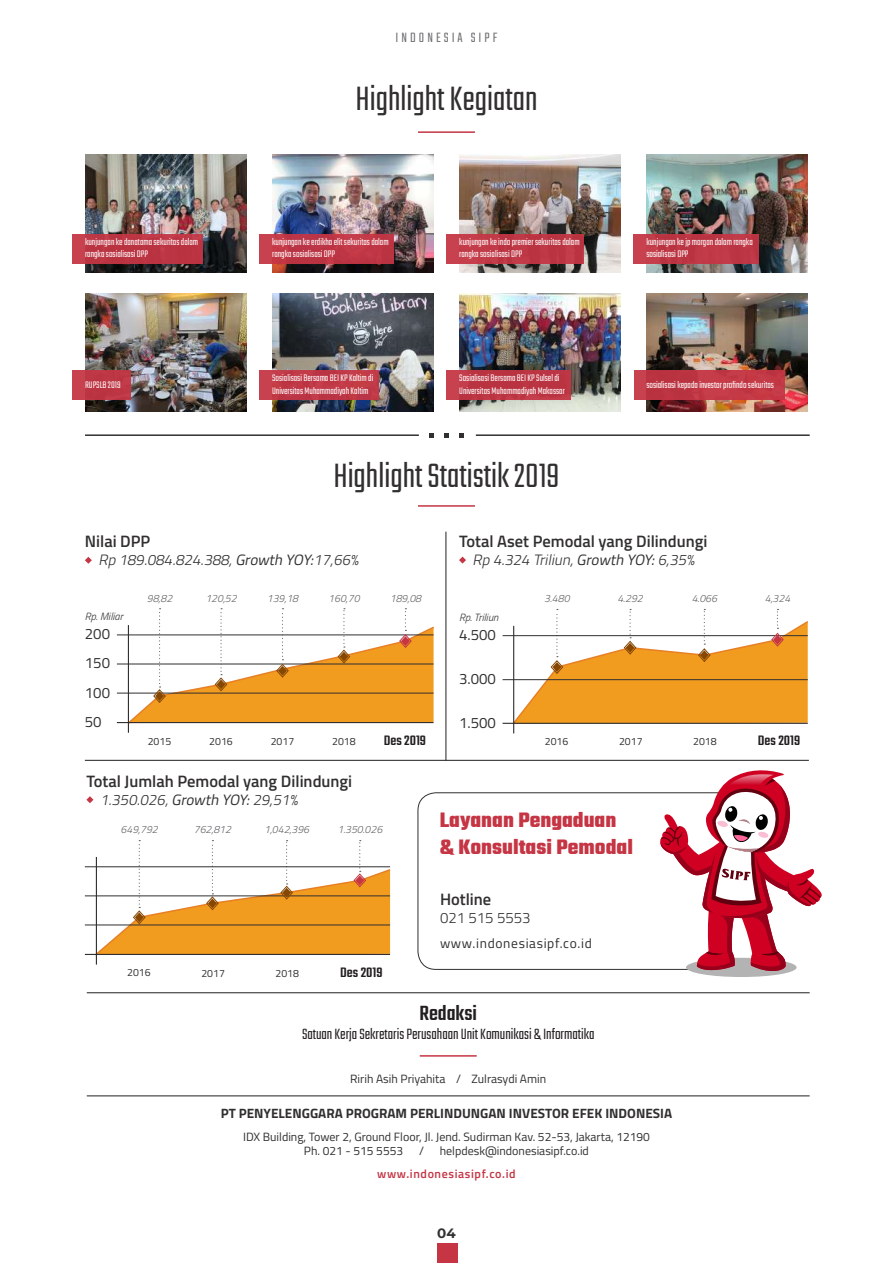
<style>
.page{position:relative;width:893px;height:1263px;background:#fff}
.page>*{position:absolute;margin:0;border:0;box-sizing:border-box;transform-origin:0 0}
.t1{font:300 37.5px "Teko";color:#312f30}
.t2{font:700 22.5px/27px "Teko";color:#c53544}
.t3{font:500 22.5px "Teko";color:#231f20}
.t4{font:600 16.5px "Titillium Web";color:#312f30}
.t5{font:300 16.5px "Teko";color:#231f20}
.t6{font:italic 300 15px "Titillium Web";color:#312f30}
.t7{font:15px "Titillium Web";color:#312f30}
.t8{font:500 15px "Teko";color:#231f20}
.t9{font:300 15px "Teko";letter-spacing:.2em;color:#6c6d70}
.t10{font:300 15px "Titillium Web";color:#312f30}
.t11{font:700 13.5px "Titillium Web";color:#312f30}
.t12{font:13.5px "Titillium Web";letter-spacing:.05em;color:#312f30}
.t13{font:700 13.5px "Montserrat";color:#312f30}
.t14{font:12px/14.4px "Titillium Web";color:#312f30}
.t15{font:600 12px "Titillium Web";letter-spacing:.05em;color:#c53544}
.t16{font:300 10.5px/12.6px "Teko";color:#fff}
.t17{font:italic 300 10.5px "Titillium Web";color:#636366}
.t18{font:10.5px "Titillium Web";color:#312f30}
.t19{font:italic 300 10.5px "Titillium Web";color:#312f30}
.s1{font-weight:400}
</style>
<div class="page">
<div style="left:418px;top:792px;width:341px;height:178px;border:1px solid #312f30;border-radius:18px"></div>
<hr style="left:87px;top:1096px;width:723px;height:1px;background:#231f20">
<hr style="left:87px;top:992px;width:723px;height:1px;background:#231f20">
<hr style="left:85px;top:760px;width:724px;height:1px;background:#231f20">
<hr style="left:446px;top:532px;width:1px;height:228px;background:#231f20">
<div style="left:437px;top:1244px;width:21px;height:19px;background:#c53544"></div>
<hr style="left:420px;top:1055px;width:57px;height:2px;background:#c53544">
<hr style="left:418px;top:131px;width:57px;height:2px;background:#c53544">
<img style="left:85px;top:154px;width:162px;height:118px">
<img style="left:85px;top:293px;width:162px;height:118px">
<img style="left:272px;top:154px;width:162px;height:118px">
<img style="left:272px;top:293px;width:162px;height:118px">
<img style="left:459px;top:154px;width:162px;height:118px">
<img style="left:459px;top:293px;width:162px;height:118px">
<img style="left:646px;top:154px;width:162px;height:118px">
<img style="left:646px;top:293px;width:162px;height:118px">
<div style="left:259px;top:234px;width:135px;height:29px;background:#be3646"></div>
<div style="left:446px;top:234px;width:138px;height:29px;background:#c53544"></div>
<div style="left:446px;top:371px;width:125px;height:29px;background:linear-gradient(to right,#c03947,#b93240)"></div>
<div style="left:634px;top:234px;width:125px;height:29px;background:#be3745"></div>
<div style="left:634px;top:371px;width:150px;height:29px;background:#c53544"></div>
<div style="left:72px;top:234px;width:131px;height:29px;background:linear-gradient(to right,#bf3847,#ba3241)"></div>
<div style="left:72px;top:371px;width:59px;height:29px;background:#be3644"></div>
<hr style="left:418px;top:505px;width:57px;height:2px;background:#c53544">
<hr style="left:85px;top:434px;width:334px;height:2px;background:#312f30">
<hr style="left:476px;top:434px;width:334px;height:2px;background:#312f30">
<svg style="left:429px;top:433px;width:5px;height:5px"></svg>
<svg style="left:444px;top:433px;width:5px;height:5px"></svg>
<svg style="left:459px;top:433px;width:5px;height:5px"></svg>
<svg style="left:85px;top:557px;width:7px;height:7px"></svg>
<hr style="left:128px;top:625px;width:1px;height:108px;background:#312f30">
<hr style="left:117px;top:635px;width:317px;height:1px;background:#312f30">
<hr style="left:117px;top:664px;width:317px;height:1px;background:#312f30">
<hr style="left:117px;top:693px;width:317px;height:1px;background:#312f30">
<hr style="left:117px;top:722px;width:317px;height:1px;background:#312f30">
<svg style="left:126px;top:608px;width:308px;height:117px"></svg>
<div style="left:259px;top:371px;width:120px;height:29px;background:#c53544"></div>
<svg style="left:86px;top:796px;width:7px;height:7px"></svg>
<hr style="left:96px;top:857px;width:1px;height:107px;background:#312f30">
<hr style="left:85px;top:866px;width:305px;height:1px;background:#312f30">
<hr style="left:85px;top:896px;width:305px;height:1px;background:#312f30">
<hr style="left:85px;top:925px;width:305px;height:1px;background:#312f30">
<hr style="left:85px;top:954px;width:305px;height:1px;background:#312f30">
<svg style="left:93px;top:840px;width:298px;height:117px"></svg>
<svg style="left:459px;top:557px;width:7px;height:7px"></svg>
<hr style="left:513px;top:626px;width:1px;height:107px;background:#312f30">
<hr style="left:503px;top:679px;width:305px;height:1px;background:#312f30">
<hr style="left:503px;top:635px;width:305px;height:1px;background:#312f30">
<hr style="left:503px;top:723px;width:305px;height:1px;background:#312f30">
<svg style="left:511px;top:609px;width:297px;height:117px"></svg>
<div style="left:686px;top:958px;width:111px;height:19px;background:#b3b3b3;border-radius:50%"></div>
<svg style="left:659px;top:770px;width:163px;height:204px"></svg>
<h3 class="t9" style="left:396px;top:29px;width:103px">INDONESIA SIPF</h3>
<p class="t16" style="left:85px;top:236px;width:115px">kunjungan ke danatama sekuritas dalam rangka sosialisasi DPP</p>
<p class="t16" style="left:85px;top:379px;width:37px">RUPSLB 2019</p>
<h1 class="t1" style="left:355px;top:78px;width:184px">Highlight Kegiatan</h1>
<p class="t16" style="left:272px;top:236px;width:118px">kunjungan ke erdikha elit sekuritas dalam rangka sosialisasi DPP</p>
<p class="t16" style="left:459px;top:236px;width:122px">kunjungan ke indo premier sekuritas dalam rangka sosialisasi DPP</p>
<p class="t16" style="left:646px;top:236px;width:108px">kunjungan ke jp morgan dalam rangka sosialisasi DPP</p>
<p class="t16" style="left:272px;top:372px;width:103px">Sosialisasi Bersama BEI KP Kaltim di<br>Universitas Muhammadiyah Kaltim</p>
<p class="t16" style="left:459px;top:372px;width:107px">Sosialisasi Bersama BEI KP Sulsel di<br>Universitas Muhammadiyah Makassar</p>
<p class="t16" style="left:646px;top:379px;width:129px">sosialisasi kepada investor profindo sekuritas</p>
<h1 class="t1" style="left:333px;top:455px;width:228px">Highlight Statistik 2019</h1>
<h3 class="t4" style="left:85px;top:529px;width:67px">Nilai DPP</h3>
<h3 class="t6" style="left:98px;top:549px;width:265px">Rp 189.084.824.388,<span class="s1">Growth YOY:</span>17,66%</h3>
<p class="t19" style="left:85px;top:609px;width:40px">Rp. Miliar</p>
<h3 class="t7" style="left:85px;top:623px;width:27px">200</h3>
<h3 class="t7" style="left:85px;top:652px;width:27px">150</h3>
<h3 class="t7" style="left:85px;top:682px;width:27px">100</h3>
<h3 class="t7" style="left:85px;top:711px;width:18px">50</h3>
<p class="t17" style="left:147px;top:590px;width:27px">98,82</p>
<p class="t17" style="left:205px;top:590px;width:33px">120,52</p>
<p class="t17" style="left:267px;top:590px;width:33px">139,18</p>
<p class="t17" style="left:328px;top:590px;width:33px">160,70</p>
<p class="t17" style="left:390px;top:590px;width:33px">189,08</p>
<p class="t18" style="left:148px;top:733px;width:25px">2015</p>
<p class="t18" style="left:209px;top:733px;width:25px">2016</p>
<p class="t18" style="left:271px;top:733px;width:25px">2017</p>
<p class="t18" style="left:332px;top:733px;width:25px">2018</p>
<h3 class="t8" style="left:384px;top:732px;width:44px">Des 2019</h3>
<h3 class="t4" style="left:86px;top:769px;width:267px">Total Jumlah Pemodal yang Dilindungi</h3>
<h3 class="t6" style="left:100px;top:789px;width:203px">1.350.026,<span class="s1">Growth YOY:</span>29,51%</h3>
<p class="t17" style="left:121px;top:822px;width:39px">649,792</p>
<p class="t17" style="left:194px;top:822px;width:39px">762,812</p>
<p class="t17" style="left:264px;top:822px;width:47px">1,042,396</p>
<p class="t17" style="left:337px;top:822px;width:46px">1.350.026</p>
<p class="t18" style="left:127px;top:965px;width:25px">2016</p>
<p class="t18" style="left:201px;top:965px;width:25px">2017</p>
<p class="t18" style="left:276px;top:965px;width:25px">2018</p>
<h3 class="t8" style="left:340px;top:964px;width:44px">Des 2019</h3>
<h3 class="t4" style="left:459px;top:529px;width:250px">Total Aset Pemodal yang Dilindungi</h3>
<h3 class="t6" style="left:473px;top:549px;width:227px">Rp 4.324 Triliun,<span class="s1">Growth YOY:</span>6,35%</h3>
<p class="t19" style="left:459px;top:610px;width:41px">Rp. Triliun</p>
<h3 class="t7" style="left:459px;top:624px;width:38px">4.500</h3>
<h3 class="t7" style="left:459px;top:668px;width:38px">3.000</h3>
<h3 class="t7" style="left:459px;top:712px;width:38px">1.500</h3>
<p class="t17" style="left:544px;top:591px;width:27px">3.480</p>
<p class="t17" style="left:617px;top:591px;width:27px">4.292</p>
<p class="t17" style="left:692px;top:591px;width:27px">4.066</p>
<p class="t17" style="left:765px;top:591px;width:27px">4,324</p>
<p class="t18" style="left:545px;top:733px;width:25px">2016</p>
<p class="t18" style="left:619px;top:734px;width:25px">2017</p>
<p class="t18" style="left:693px;top:734px;width:25px">2018</p>
<h3 class="t8" style="left:758px;top:732px;width:44px">Des 2019</h3>
<h2 class="t2" style="left:440px;top:808px;width:195px">Layanan Pengaduan &amp; Konsultasi Pemodal</h2>
<h3 class="t4" style="left:440px;top:887px;width:53px">Hotline</h3>
<h3 class="t10" style="left:440px;top:907px;width:92px">021 515 5553</h3>
<p class="t12" style="left:440px;top:933px;width:153px">www.indonesiasipf.co.id</p>
<h2 class="t3" style="left:419px;top:1000px;width:59px">Redaksi</h2>
<h3 class="t5" style="left:302px;top:1025px;width:294px">Satuan Kerja Sekretaris Perusahaan Unit Komunikasi &amp; Informatika</h3>
<p class="t14" style="left:350px;top:1071px;width:197px">Ririh Asih Priyahita / Zulrasydi Amin</p>
<p class="t11" style="left:221px;top:1103px;width:453px">PT PENYELENGGARA PROGRAM PERLINDUNGAN INVESTOR EFEK INDONESIA</p>
<p class="t14" style="left:304px;top:1129px;width:347px;text-indent:-61px">IDX Building, Tower 2, Ground Floor, Jl. Jend. Sudirman Kav. 52-53, Jakarta, 12190<br>Ph. 021 - 515 5553</p>
<p class="t14" style="left:419px;top:1143px;width:6px">/</p>
<p class="t14" style="left:440px;top:1143px;width:151px">helpdesk@indonesiasipf.co.id</p>
<p class="t15" style="left:377px;top:1165px;width:140px">www.indonesiasipf.co.id</p>
<p class="t13" style="left:437px;top:1223px;width:20px">04</p>
</div>
